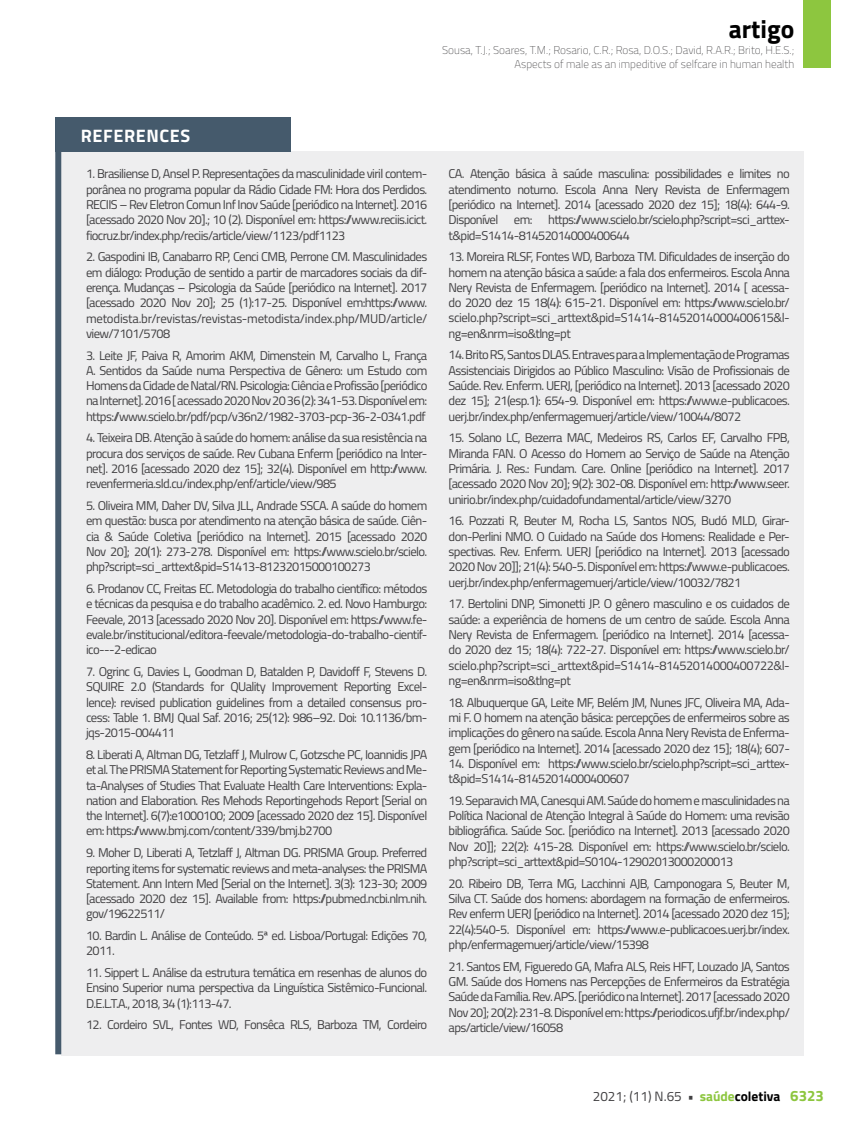
<style>
.page{position:relative;width:859px;height:1132px;background:#fff}
.page>*{position:absolute;margin:0;border:0;box-sizing:border-box;transform-origin:0 0}
.t1{font:700 25.5px "Titillium";color:#000}
.t2{font:700 18px "Titillium";letter-spacing:.035em;color:#fff}
.t3{font:13.5px "Titillium";color:#414042}
.t4{font:12.75px/15.3px "Titillium";letter-spacing:-.05em;color:#414042;text-align:justify}
.t5{font:100 11.25px/13.5px "Titillium";color:#414042;text-align:right}
.s1{font-weight:700}
.s2{font-weight:700;color:#8dc63f}
.s3{font-weight:700;color:#000}
.s4{font-weight:700;font-size:15px;color:#8dc63f}
</style>
<div class="page">
<div style="left:804px;top:0;width:27px;height:68px;background:#8dc63f"></div>
<div style="left:61px;top:151px;width:743px;height:903px;background:#eeeeef"></div>
<div style="left:55px;top:117px;width:236px;height:35px;background:#455a6c"></div>
<div style="left:55px;top:133px;width:6px;height:920px;background:#455a6c"></div>
<h1 class="t1" style="left:729px;top:10px;width:67px">artigo</h1>
<p class="t5" style="left:442px;top:43px;width:354px">Sousa, T.J.; Soares, T.M.; Rosario, C.R.; Rosa, D.O.S.; David, R.A.R.; Brito, H.E.S.;<br>Aspects of male as an impeditive of selfcare in human health</p>
<h2 class="t2" style="left:81px;top:122px;width:111px">REFERENCES</h2>
<p class="t4" style="left:86px;top:165px;width:343px">1. Brasiliense D, Ansel P. Representações da masculinidade viril contem&shy;porânea no programa popular da Rádio Cidade FM: Hora dos Perdidos.<br>RECIIS – Rev Eletron Comun Inf Inov Saúde [periódico na Internet]. 2016 [acessado 2020 Nov 20].; 10 (2). Disponível em: https://www.reciis.icict. fiocruz.br/index.php/reciis/article/view/1123/pdf1123</p>
<p class="t4" style="left:86px;top:248px;width:343px">2. Gaspodini IB, Canabarro RP, Cenci CMB, Perrone CM. Masculinidades em diálogo: Produção de sentido a partir de marcadores sociais da dif&shy;erença. Mudanças – Psicologia da Saúde [periódico na Internet]. 2017 [acessado 2020 Nov 20]; 25 (1):17-25. Disponível em:https://www. metodista.br/revistas/revistas-metodista/index.php/MUD/article/ view/7101/5708</p>
<p class="t4" style="left:86px;top:346px;width:343px">3. Leite JF, Paiva R, Amorim AKM, Dimenstein M, Carvalho L, França A. Sentidos da Saúde numa Perspectiva de Gênero: um Estudo com Homens da Cidade de Natal/RN. Psicologia: Ciência e Profissão [periódico na Internet]. 2016 [ acessado 2020 Nov 20 36 (2): 341-53. Disponível em: https://www.scielo.br/pdf/pcp/v36n2/1982-3703-pcp-36-2-0341.pdf</p>
<p class="t4" style="left:86px;top:429px;width:343px">4. Teixeira DB. Atenção à saúde do homem: análise da sua resistência na procura dos serviços de saúde. Rev Cubana Enferm [periódico na Inter&shy;net]. 2016 [acessado 2020 dez 15]; 32(4). Disponível em http://www. revenfermeria.sld.cu/index.php/enf/article/view/985</p>
<p class="t4" style="left:86px;top:497px;width:343px">5. Oliveira MM, Daher DV, Silva JLL, Andrade SSCA. A saúde do homem em questão: busca por atendimento na atenção básica de saúde. Ciên&shy;cia &amp; Saúde Coletiva [periódico na Internet]. 2015 [acessado 2020<br>Nov 20]; 20(1): 273-278. Disponível em: https://www.scielo.br/scielo. php?script=sci_arttext&amp;pid=S1413-81232015000100273</p>
<p class="t4" style="left:86px;top:580px;width:343px">6. Prodanov CC, Freitas EC. Metodologia do trabalho científico: métodos e técnicas da pesquisa e do trabalho acadêmico. 2. ed. Novo Hamburgo:<br>Feevale, 2013 [acessado 2020 Nov 20]. Disponível em: https://www.fe&shy;evale.br/institucional/editora-feevale/metodologia-do-trabalho-cientif&shy;ico---2-edicao</p>
<p class="t4" style="left:86px;top:663px;width:343px">7. Ogrinc G, Davies L, Goodman D, Batalden P, Davidoff F, Stevens D.<br>SQUIRE 2.0 (Standards for QUality Improvement Reporting Excel&shy;lence): revised publication guidelines from a detailed consensus pro&shy;cess: Table 1. BMJ Qual Saf. 2016; 25(12): 986–92. Doi: 10.1136/bm&shy;jqs-2015-004411</p>
<p class="t4" style="left:86px;top:746px;width:343px">8. Liberati A, Altman DG, Tetzlaff J, Mulrow C, Gotzsche PC, Ioannidis JPA et al. The PRISMA Statement for Reporting Systematic Reviews and Me&shy;ta-Analyses of Studies That Evaluate Health Care Interventions: Expla&shy;nation and Elaboration. Res Mehods Reportingehods Report [Serial on the Internet]. 6(7):e1000100; 2009 [acessado 2020 dez 15]. Disponível em: https://www.bmj.com/content/339/bmj.b2700</p>
<p class="t4" style="left:86px;top:844px;width:343px">9. Moher D, Liberati A, Tetzlaff J, Altman DG. PRISMA Group. Preferred reporting items for systematic reviews and meta-analyses: the PRISMA Statement. Ann Intern Med [Serial on the Internet]. 3(3): 123-30; 2009 [acessado 2020 dez 15]. Available from: https://pubmed.ncbi.nlm.nih. gov/19622511/</p>
<p class="t4" style="left:86px;top:927px;width:343px">10. Bardin L. Análise de Conteúdo. 5ª ed. Lisboa/Portugal: Edições 70,<br>2011.</p>
<p class="t4" style="left:86px;top:964px;width:343px">11. Sippert L. Análise da estrutura temática em resenhas de alunos do Ensino Superior numa perspectiva da Linguística Sistêmico-Funcional.<br>D.E.L.T.A., 2018, 34 (1):113-47.</p>
<p class="t4" style="left:86px;top:1016px;width:343px">12. Cordeiro SVL, Fontes WD, Fonsêca RLS, Barboza TM, Cordeiro</p>
<p class="t4" style="left:449px;top:165px;width:343px">CA. Atenção básica à saúde masculina: possibilidades e limites no atendimento noturno. Escola Anna Nery Revista de Enfermagem [periódico na Internet]. 2014 [acessado 2020 dez 15]; 18(4): 644-9.<br>Disponível em: https://www.scielo.br/scielo.php?script=sci_arttex&shy;t&amp;pid=S1414-81452014000400644</p>
<p class="t4" style="left:449px;top:248px;width:343px">13. Moreira RLSF, Fontes WD, Barboza TM. Dificuldades de inserção do homem na atenção básica a saúde: a fala dos enfermeiros. Escola Anna Nery Revista de Enfermagem. [periódico na Internet]. 2014 [ acessa&shy;do 2020 dez 15 18(4): 615-21. Disponível em: https://www.scielo.br/ scielo.php?script=sci_arttext&amp;pid=S1414-81452014000400615&amp;l&shy;ng=en&amp;nrm=iso&amp;tlng=pt</p>
<p class="t4" style="left:449px;top:346px;width:343px">14. Brito RS, Santos DLAS. Entraves para a Implementação de Programas Assistenciais Dirigidos ao Público Masculino: Visão de Profissionais de Saúde. Rev. Enferm. UERJ, [periódico na Internet]. 2013 [acessado 2020 dez 15]; 21(esp.1): 654-9. Disponível em: https://www.e-publicacoes. uerj.br/index.php/enfermagemuerj/article/view/10044/8072</p>
<p class="t4" style="left:449px;top:429px;width:343px">15. Solano LC, Bezerra MAC, Medeiros RS, Carlos EF, Carvalho FPB, Miranda FAN. O Acesso do Homem ao Serviço de Saúde na Atenção Primária. J. Res.: Fundam. Care. Online [periódico na Internet]. 2017 [acessado 2020 Nov 20]; 9(2): 302-08. Disponível em: http://www.seer. unirio.br/index.php/cuidadofundamental/article/view/3270</p>
<p class="t4" style="left:449px;top:512px;width:343px">16. Pozzati R, Beuter M, Rocha LS, Santos NOS, Budó MLD, Girar&shy;don-Perlini NMO. O Cuidado na Saúde dos Homens: Realidade e Per&shy;spectivas. Rev. Enferm. UERJ [periódico na Internet]. 2013 [acessado 2020 Nov 20]]; 21(4): 540-5. Disponível em: https://www.e-publicacoes. uerj.br/index.php/enfermagemuerj/article/view/10032/7821</p>
<p class="t4" style="left:449px;top:595px;width:343px">17. Bertolini DNP, Simonetti JP. O gênero masculino e os cuidados de saúde: a experiência de homens de um centro de saúde. Escola Anna Nery Revista de Enfermagem. [periódico na Internet]. 2014 [acessa&shy;do 2020 dez 15; 18(4): 722-27. Disponível em: https://www.scielo.br/ scielo.php?script=sci_arttext&amp;pid=S1414-81452014000400722&amp;l&shy;ng=en&amp;nrm=iso&amp;tlng=pt</p>
<p class="t4" style="left:449px;top:693px;width:343px">18. Albuquerque GA, Leite MF, Belém JM, Nunes JFC, Oliveira MA, Ada&shy;mi F. O homem na atenção básica: percepções de enfermeiros sobre as implicações do gênero na saúde. Escola Anna Nery Revista de Enferma&shy;gem [periódico na Internet]. 2014 [acessado 2020 dez 15]; 18(4); 607-</p>
<p class="t4" style="left:449px;top:754px;width:343px">14. Disponível em: https://www.scielo.br/scielo.php?script=sci_arttex&shy;t&amp;pid=S1414-81452014000400607</p>
<p class="t4" style="left:449px;top:791px;width:343px">19. Separavich MA, Canesqui AM. Saúde do homem e masculinidades na Política Nacional de Atenção Integral à Saúde do Homem: uma revisão bibliográfica. Saúde Soc. [periódico na Internet]. 2013 [acessado 2020<br>Nov 20]]; 22(2): 415-28. Disponível em: https://www.scielo.br/scielo. php?script=sci_arttext&amp;pid=S0104-12902013000200013</p>
<p class="t4" style="left:449px;top:874px;width:343px">20. Ribeiro DB, Terra MG, Lacchinni AJB, Camponogara S, Beuter M, Silva CT. Saúde dos homens: abordagem na formação de enfermeiros.<br>Rev enferm UERJ [periódico na Internet]. 2014 [acessado 2020 dez 15]; 22(4):540-5. Disponível em: https://www.e-publicacoes.uerj.br/index. php/enfermagemuerj/article/view/15398</p>
<p class="t4" style="left:449px;top:957px;width:343px">21. Santos EM, Figueredo GA, Mafra ALS, Reis HFT, Louzado JA, Santos GM. Saúde dos Homens nas Percepções de Enfermeiros da Estratégia Saúde da Família. Rev. APS. [periódico na Internet]. 2017 [acessado 2020<br>Nov 20]; 20(2): 231-8. Disponível em: https://periodicos.ufjf.br/index.php/ aps/article/view/16058</p>
<p class="t3" style="left:593px;top:1086px;width:233px">2021; (11) N.65 <span class="s1">•</span> <span class="s2">saúde</span><span class="s3">coletiva</span> <span class="s4">6323</span></p>
</div>
